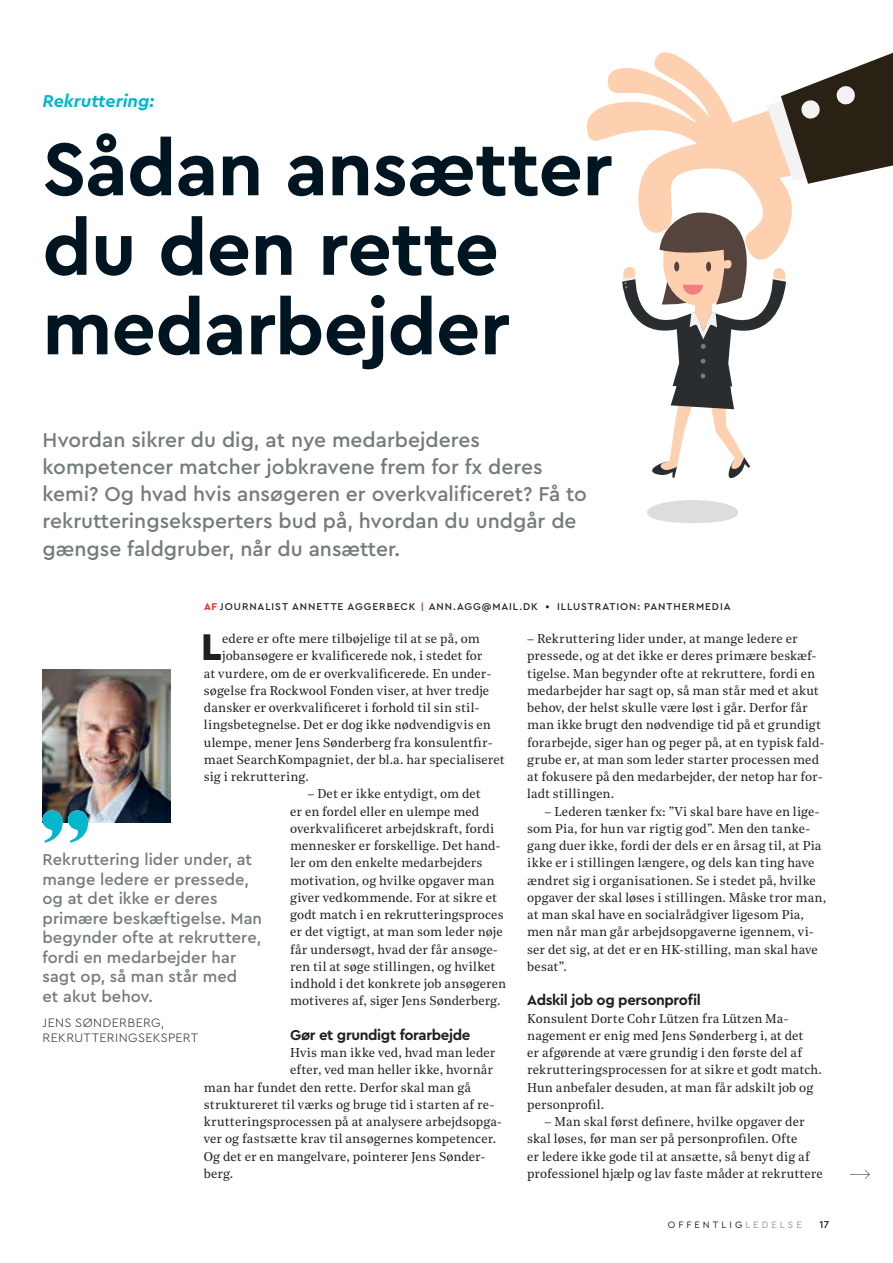
<style>
.page{position:relative;width:893px;height:1263px;background:#fff}
.page>*{position:absolute;margin:0;border:0;box-sizing:border-box;transform-origin:0 0}
.t1{font:700 78.15px/79.5px "Cera PRO";letter-spacing:-.01em;color:#001522}
.t2{font:900 38.85px "Cera PRO";color:#231f20}
.t3{font:500 21px/27px "Cera PRO";color:#737c7b}
.t4{font:italic 700 18px "Cera PRO";color:#00b7ce}
.t5{font:100 18px "Cera PRO";color:#231f20}
.t6{font:500 16.5px/19.5px "Cera PRO";letter-spacing:.005em;color:#737c7b}
.t7{font:700 15px "Cera PRO";letter-spacing:-.025em;color:#231f20}
.t8{font:12.75px/17.2px "Noe Text";letter-spacing:.005em;color:#231f20}
.t9{font:300 12.75px/15px "Cera PRO";letter-spacing:.03em;color:#231f20}
.t10{font:500 10.5px "Cera PRO";color:#231f20}
.t11{font:500 10.35px "Cera PRO";letter-spacing:.085em;color:#231f20}
.t12{font:9.75px "Cera PRO";letter-spacing:.305em;color:#231f20}
.s1{font-weight:700;color:#dc2d21}
.s2{font-weight:700;font-size:9.75px;color:#ba2657}
.s3{color:#939598}
</style>
<div class="page">
<img style="left:43px;top:670px;width:127px;height:153px">
<svg style="left:647px;top:500px;width:91px;height:23px"></svg>
<svg style="left:586px;top:52px;width:206px;height:179px"></svg>
<svg style="left:767px;top:53px;width:126px;height:131px"></svg>
<svg style="left:621px;top:212px;width:167px;height:267px"></svg>
<div style="left:706px;top:262px;width:5px;height:9px;background:#55443d;border-radius:50%"></div>
<div style="left:674px;top:262px;width:5px;height:9px;background:#55443d;border-radius:50%"></div>
<svg style="left:43px;top:810px;width:19px;height:33px"></svg>
<svg style="left:68px;top:810px;width:20px;height:33px"></svg>
<h3 class="t4" style="left:43px;top:89px;width:113px">Rekruttering:</h3>
<h1 class="t1" style="left:43px;top:126px;width:572px">Sådan ansætter du den rette medarbejder</h1>
<p class="t3" style="left:43px;top:426px;width:546px">Hvordan sikrer du dig, at nye medarbejderes kompetencer matcher jobkravene frem for fx deres kemi? Og hvad hvis ansøgeren er overkvalificeret? Få to rekrutteringseksperters bud på, hvordan du undgår de gængse faldgruber, når du ansætter.</p>
<p class="t11" style="left:204px;top:600px;width:527px"><span class="s1">Af</span> journalist Annette Aggerbeck <span class="s2">|</span> ann.agg@mail.dk • I llustratio n: Panth erm edia</p>
<h2 class="t2" style="left:201px;top:621px;width:22px">L</h2>
<p class="t8" style="left:222px;top:629px;width:259px">edere er ofte mere tilbøjelige til at se på, om</p>
<p class="t8" style="left:222px;top:646px;width:262px">jobansøgere er kvalificerede nok, i stedet for</p>
<p class="t8" style="left:204px;top:664px;width:289px">at vurdere, om de er overkvalificerede. En under-</p>
<p class="t8" style="left:204px;top:681px;width:287px">søgelse fra Rockwool Fonden viser, at hver tredje</p>
<p class="t8" style="left:204px;top:698px;width:277px">dansker er overkvalificeret i forhold til sin stil-</p>
<p class="t8" style="left:204px;top:715px;width:288px">lingsbetegnelse. Det er dog ikke nødvendigvis en</p>
<p class="t8" style="left:204px;top:733px;width:290px">ulempe, mener Jens Sønderberg fra konsulentfir-</p>
<p class="t8" style="left:204px;top:750px;width:302px">maet SearchKompagniet, der bl.a. har specialiseret</p>
<p class="t8" style="left:204px;top:767px;width:106px">sig i rekruttering.</p>
<p class="t8" style="left:290px;top:785px;width:217px;text-indent:17px">– Det er ikke entydigt, om det<br>er en fordel eller en ulempe med overkvalificeret arbejdskraft, fordi mennesker er forskellige. Det hand&shy;ler om den enkelte medarbejders motivation, og hvilke opgaver man giver vedkommende. For at sikre et godt match i en rekrutteringsproces er det vigtigt, at man som leder nøje får undersøgt, hvad der får ansøge&shy;ren til at søge stillingen, og hvilket indhold i det konkrete job ansøgeren motiveres af, siger Jens Sønderberg.</p>
<p class="t7" style="left:290px;top:1025px;width:182px">Gør et grundigt forarbejde</p>
<p class="t8" style="left:290px;top:1043px;width:207px">Hvis man ikke ved, hvad man leder</p>
<p class="t8" style="left:290px;top:1060px;width:205px">efter, ved man heller ikke, hvornår</p>
<p class="t8" style="left:204px;top:1078px;width:269px">man har fundet den rette. Derfor skal man gå</p>
<p class="t8" style="left:204px;top:1095px;width:292px">struktureret til værks og bruge tid i starten af re-</p>
<p class="t8" style="left:204px;top:1112px;width:300px">krutteringsprocessen på at analysere arbejdsopga-</p>
<p class="t8" style="left:204px;top:1129px;width:294px">ver og fastsætte krav til ansøgernes kompetencer.</p>
<p class="t8" style="left:204px;top:1147px;width:283px">Og det er en mangelvare, pointerer Jens Sønder-</p>
<p class="t8" style="left:204px;top:1164px;width:31px">berg.</p>
<p class="t6" style="left:43px;top:849px;width:221px">Rekruttering lider under, at mange ledere er pressede, og at det ikke er deres primære beskæftigelse. Man begynder ofte at rekruttere, fordi en medarbejder har sagt op, så man står med<br>et akut behov.</p>
<p class="t9" style="left:43px;top:1015px;width:157px">JENS SØNDERBERG,<br>REKRUTTERINGSEKSPERT</p>
<p class="t8" style="left:527px;top:629px;width:299px">– Rekruttering lider under, at mange ledere er pressede, og at det ikke er deres primære beskæf&shy;tigelse. Man begynder ofte at rekruttere, fordi en medarbejder har sagt op, så man står med et akut behov, der helst skulle være løst i går. Derfor får man ikke brugt den nødvendige tid på et grundigt forarbejde, siger han og peger på, at en typisk fald&shy;grube er, at man som leder starter processen med at fokusere på den medarbejder, der netop har for&shy;ladt stillingen.</p>
<p class="t8" style="left:527px;top:802px;width:300px;text-indent:17px">– Lederen tænker fx: ”Vi skal bare have en lige&shy;som Pia, for hun var rigtig god”. Men den tanke&shy;gang duer ikke, fordi der dels er en årsag til, at Pia ikke er i stillingen længere, og dels kan ting have ændret sig i organisationen. Se i stedet på, hvilke opgaver der skal løses i stillingen. Måske tror man, at man skal have en socialrådgiver ligesom Pia, men når man går arbejdsopgaverne igennem, vi&shy;ser det sig, at det er en HK-stilling, man skal have besat”.</p>
<p class="t7" style="left:527px;top:990px;width:175px">Adskil job og personprofil</p>
<p class="t8" style="left:527px;top:1009px;width:296px">Konsulent Dorte Cohr Lützen fra Lützen Ma&shy;nagement er enig med Jens Sønderberg i, at det<br>er afgørende at være grundig i den første del af rekrutteringsprocessen for at sikre et godt match.<br>Hun anbefaler desuden, at man får adskilt job og personprofil.</p>
<p class="t8" style="left:527px;top:1112px;width:297px;text-indent:17px">– Man skal først definere, hvilke opgaver der skal løses, før man ser på personprofilen. Ofte<br>er ledere ikke gode til at ansætte, så benyt dig af professionel hjælp og lav faste måder at rekruttere</p>
<p class="t12" style="left:668px;top:1218px;width:136px">OFFENTLIG<span class="s3">L EDELSE</span></p>
<p class="t10" style="left:820px;top:1217px;width:11px">17</p>
<h3 class="t5" style="left:849px;top:1161px;width:23px">⟶</h3>
</div>
